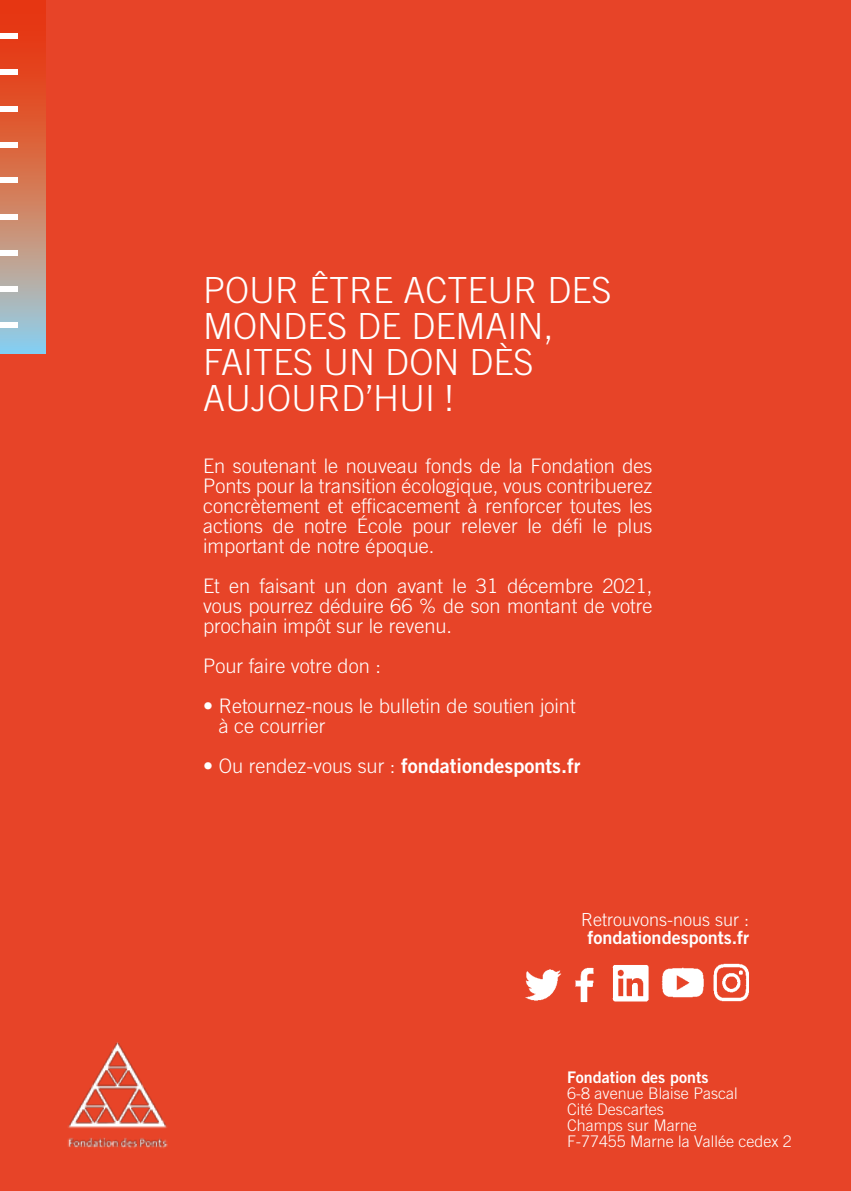
<style>
.page{position:relative;width:851px;height:1191px;background:#fff}
.page>*{position:absolute;margin:0;border:0;box-sizing:border-box;transform-origin:0 0}
.t1{font:300 36px/36px "Trade Gothic LT";color:#fff}
.t2{font:300 20px/20px "Trade Gothic LT";color:#fff;text-align:justify}
.t3{font:20px "Trade Gothic LT Bold Two";color:#fff}
.t4{font:18px "Trade Gothic LT Bold Two";color:#fff}
.t5{font:300 18px "Trade Gothic LT";color:#fff}
.t6{font:300 16px/16px "Trade Gothic LT";color:#fff}
.t7{font:16px "Trade Gothic LT Bold Two";color:#fff}
.s1{font-family:"Trade Gothic LT";font-weight:300}
</style>
<div class="page">
<div style="left:0;top:0;width:850px;height:1191px;background:#e74428"></div>
<img style="left:68px;top:1042px;width:100px;height:106px">
<img style="left:525px;top:969px;width:37px;height:32px">
<img style="left:575px;top:967px;width:19px;height:35px">
<img style="left:612px;top:965px;width:37px;height:36px">
<img style="left:661px;top:967px;width:43px;height:31px">
<svg style="left:0;top:0;width:45px;height:354px"></svg>
<div style="left:0;top:34px;width:18px;height:5px;background:#fff"></div>
<div style="left:0;top:178px;width:18px;height:5px;background:#fff"></div>
<div style="left:0;top:106px;width:18px;height:5px;background:#fff"></div>
<div style="left:0;top:250px;width:18px;height:5px;background:#fff"></div>
<div style="left:0;top:70px;width:18px;height:5px;background:#fff"></div>
<div style="left:0;top:214px;width:18px;height:5px;background:#fff"></div>
<div style="left:0;top:142px;width:18px;height:5px;background:#fff"></div>
<div style="left:0;top:286px;width:18px;height:5px;background:#fff"></div>
<div style="left:0;top:322px;width:18px;height:6px;background:#fff"></div>
<img style="left:713px;top:963px;width:36px;height:39px">
<h1 class="t1" style="left:203px;top:272px;width:410px">POUR ÊTRE ACTEUR DES<br>MONDES DE DEMAIN,<br>FAITES UN DON DÈS<br>AUJOURD’HUI !</h1>
<p class="t2" style="left:203px;top:455px;width:451px">En soutenant le nouveau fonds de la Fondation des Ponts pour la transition écologique, vous contribuerez concrètement et efficacement à renforcer toutes les actions de notre École pour relever le défi le plus important de notre époque.</p>
<p class="t2" style="left:203px;top:575px;width:451px">Et en faisant un don avant le 31 décembre 2021, vous pourrez déduire 66 % de son montant de votre prochain impôt sur le revenu.</p>
<p class="t2" style="left:203px;top:655px;width:179px">Pour faire votre don :</p>
<p class="t2" style="left:219px;top:695px;width:358px;text-indent:-16px">• Retournez-nous le bulletin de soutien joint à ce courrier</p>
<p class="t3" style="left:203px;top:753px;width:379px"><span class="s1">• Ou rendez-vous sur :</span> fondationdesponts.fr</p>
<p class="t5" style="left:581px;top:909px;width:170px">Retrouvons-nous sur :</p>
<p class="t4" style="left:587px;top:926px;width:163px">fondationdesponts.fr</p>
<p class="t7" style="left:567px;top:1067px;width:143px">Fondation des ponts</p>
<p class="t6" style="left:567px;top:1085px;width:226px">6-8 avenue Blaise Pascal<br>Cité Descartes<br>Champs sur Marne<br>F-77455 Marne la Vallée cedex 2</p>
</div>
